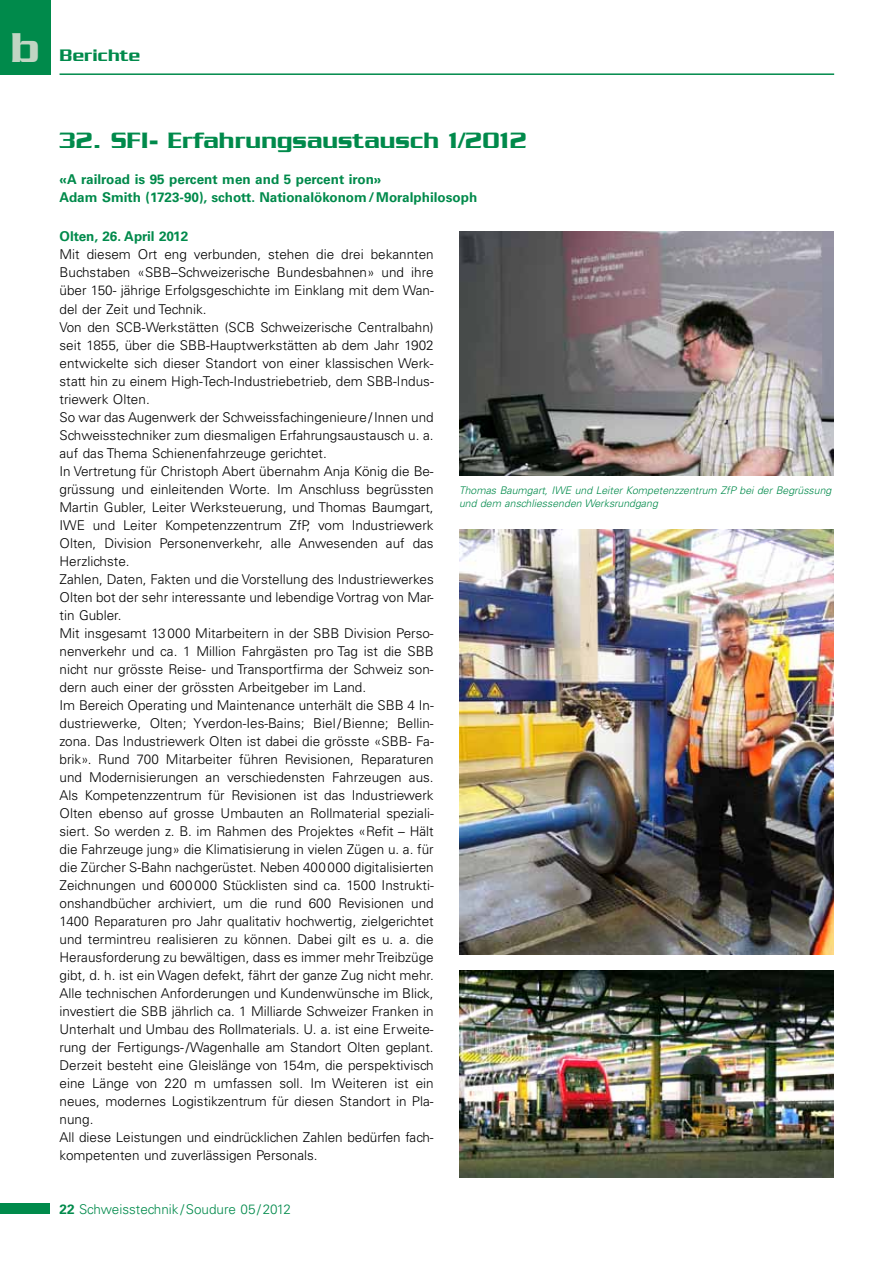
<style>
.page{position:relative;width:893px;height:1263px;background:#fff}
.page>*{position:absolute;margin:0;border:0;box-sizing:border-box;transform-origin:0 0}
.t1{font:500 45px "Serpentine Com";color:#c0d5c3}
.t2{font:500 24px "Serpentine Com";letter-spacing:.01em;color:#008a4b}
.t3{font:500 18px "Serpentine Com";letter-spacing:.01em;color:#008a4b}
.t4{font:300 13.5px/18px "Univers LT Std";color:#000}
.t5{font:700 13.5px/18px "Univers LT Std";color:#008a4b}
.t6{font:300 13.5px "Univers LT Std";color:#008a4b}
.t7{font:italic 300 10.5px/13.5px "Univers LT Std";color:#008a4b}
.s1{font-weight:700}
</style>
<div class="page">
<hr style="left:60px;top:73px;width:774px;height:2px;background:#008a4b">
<div style="left:0;top:0;width:50px;height:75px;background:#008a4b"></div>
<div style="left:0;top:1204px;width:50px;height:10px;background:#008a4b"></div>
<img style="left:460px;top:530px;width:373px;height:424px">
<img style="left:459px;top:232px;width:374px;height:244px">
<img style="left:460px;top:971px;width:373px;height:207px">
<h1 class="t1" style="left:11px;top:23px;width:30px">b</h1>
<h3 class="t3" style="left:60px;top:45px;width:82px">Berichte</h3>
<h2 class="t2" style="left:60px;top:127px;width:469px">32. SFI- Erfahrungsaustausch 1/2012</h2>
<p class="t5" style="left:60px;top:170px;width:419px">«A railroad is 95 percent men and 5 percent iron»<br>Adam Smith (1723-90), schott. Nationalökonom/Moralphilosoph</p>
<p class="t5" style="left:60px;top:228px;width:130px">Olten, 26. April 2012</p>
<p class="t4" style="left:60px;top:246px;width:376px">Mit diesem Ort eng verbunden, stehen die drei bekannten Buchstaben «SBB–Schweizerische Bundesbahnen» und ihre über 150- jährige Erfolgsgeschichte im Einklang mit dem Wan&shy;del der Zeit und Technik.<br>Von den SCB-Werkstätten (SCB Schweizerische Centralbahn) seit 1855, über die SBB-Hauptwerkstätten ab dem Jahr 1902 entwickelte sich dieser Standort von einer klassischen Werk&shy;statt hin zu einem High-Tech-Industriebetrieb, dem SBB-Indus&shy;triewerk Olten.<br>So war das Augenwerk der Schweissfachingenieure/Innen und Schweisstechniker zum diesmaligen Erfahrungsaustausch u. a. auf das Thema Schienenfahrzeuge gerichtet.<br>In Vertretung für Christoph Abert übernahm Anja König die Be&shy;grüssung und einleitenden Worte. Im Anschluss begrüssten Martin Gubler, Leiter Werksteuerung, und Thomas Baumgart, IWE und Leiter Kompetenzzentrum ZfP, vom Industriewerk Olten, Division Personenverkehr, alle Anwesenden auf das Herzlichste.<br>Zahlen, Daten, Fakten und die Vorstellung des Industriewerkes Olten bot der sehr interessante und lebendige Vortrag von Mar&shy;tin Gubler.<br>Mit insgesamt 13000 Mitarbeitern in der SBB Division Perso&shy;nenverkehr und ca. 1 Million Fahrgästen pro Tag ist die SBB nicht nur grösste Reise- und Transportfirma der Schweiz son&shy;dern auch einer der grössten Arbeitgeber im Land.<br>Im Bereich Operating und Maintenance unterhält die SBB 4 In&shy;dustriewerke, Olten; Yverdon-Ies-Bains; Biel/Bienne; Bellin&shy;zona. Das Industriewerk Olten ist dabei die grösste «SBB- Fa&shy;brik». Rund 700 Mitarbeiter führen Revisionen, Reparaturen und Modernisierungen an verschiedensten Fahrzeugen aus.<br>Als Kompetenzzentrum für Revisionen ist das Industriewerk Olten ebenso auf grosse Umbauten an Rollmaterial speziali&shy;siert. So werden z. B. im Rahmen des Projektes «Refit – Hält die Fahrzeuge jung» die Klimatisierung in vielen Zügen u. a. für die Zürcher S-Bahn nachgerüstet. Neben 400000 digitalisierten Zeichnungen und 600000 Stücklisten sind ca. 1500 Instrukti&shy;onshandbücher archiviert, um die rund 600 Revisionen und 1400 Reparaturen pro Jahr qualitativ hochwertig, zielgerichtet und termintreu realisieren zu können. Dabei gilt es u. a. die Herausforderung zu bewältigen, dass es immer mehr Treibzüge gibt, d. h. ist ein Wagen defekt, fährt der ganze Zug nicht mehr.<br>Alle technischen Anforderungen und Kundenwünsche im Blick, investiert die SBB jährlich ca. 1 Milliarde Schweizer Franken in Unterhalt und Umbau des Rollmaterials. U. a. ist eine Erweite&shy;rung der Fertigungs-/Wagenhalle am Standort Olten geplant.<br>Derzeit besteht eine Gleislänge von 154m, die perspektivisch eine Länge von 220 m umfassen soll. Im Weiteren ist ein neues, modernes Logistikzentrum für diesen Standort in Pla&shy;nung.<br>All diese Leistungen und eindrücklichen Zahlen bedürfen fach&shy;kompetenten und zuverlässigen Personals.</p>
<p class="t6" style="left:60px;top:1201px;width:233px"><span class="s1">22</span> Schweisstechnik/Soudure 05/2012</p>
<p class="t7" style="left:459px;top:483px;width:374px">Thomas Baumgart, IWE und Leiter Kompetenzzentrum ZfP bei der Begrüssung und dem anschliessenden Werksrundgang</p>
</div>
